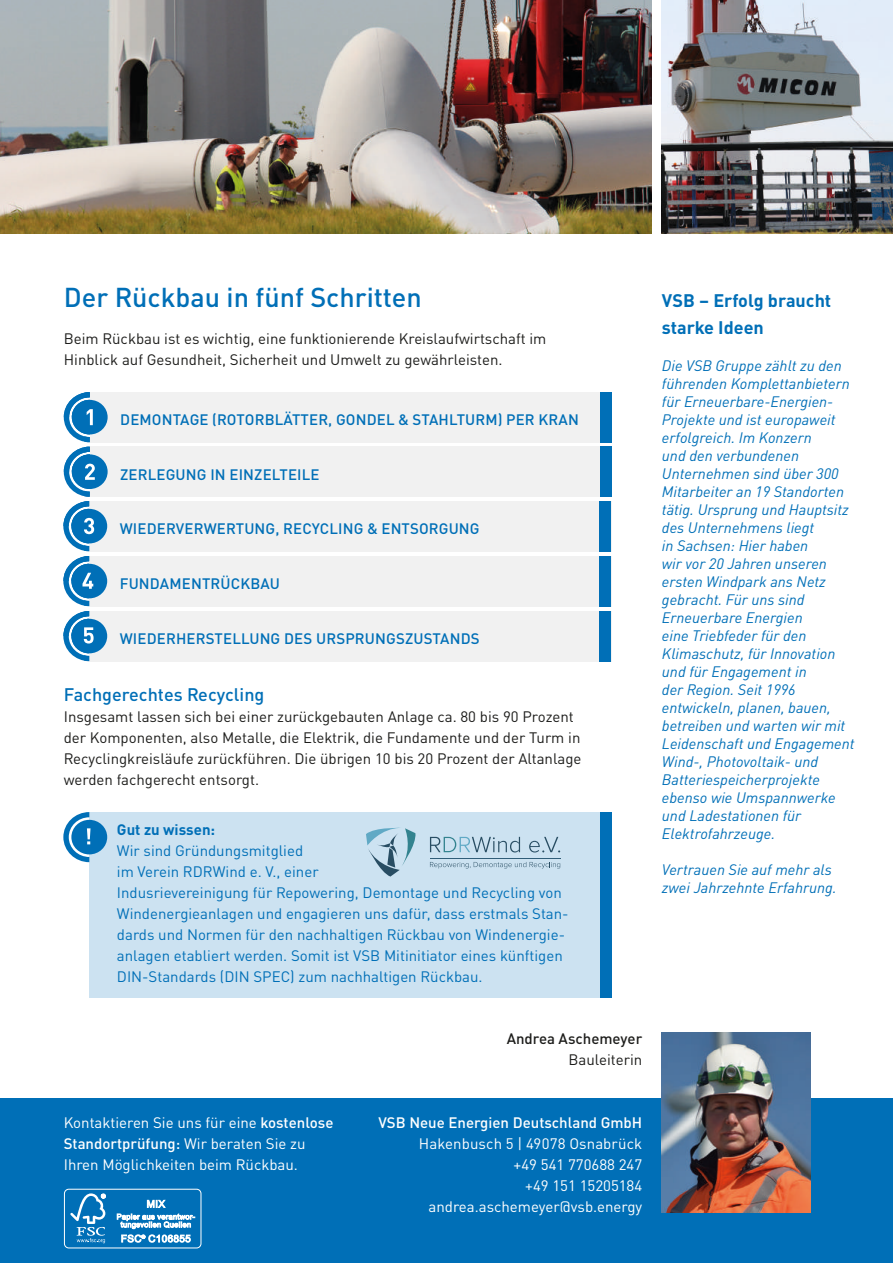
<style>
.page{position:relative;width:893px;height:1263px;background:#fff}
.page>*{position:absolute;margin:0;border:0;box-sizing:border-box;transform-origin:0 0}
.t1{font:500 27px "DIN Pro";color:#006fb7}
.t2{font:700 18px/27px "DIN Pro";color:#006fb7}
.t3{font:500 18px "DIN Pro";color:#006fb7}
.t4{font:italic 15px/18px "DIN Pro";color:#006fb7}
.t5{font:15px/21px "DIN Pro";color:#1d1d1b}
.t6{font:15px/21px "DIN Pro";color:#006fb7}
.t7{font:15px/21px "DIN Pro";color:#fff;text-align:right}
.t8{font:500 15px "DIN Pro";letter-spacing:.01em;color:#006fb7}
.t9{font:500 15px "DIN Pro";color:#fff}
.t10{font:500 15px "DIN Pro";color:#1d1d1b}
.t11{font:700 15px "DIN Pro";color:#006fb7}
.s1{font-weight:500}
</style>
<div class="page">
<div style="left:0;top:1098px;width:893px;height:165px;background:#006fb7"></div>
<img style="left:662px;top:1033px;width:149px;height:179px">
<img style="left:662px;top:0;width:231px;height:234px">
<img style="left:0;top:0;width:651px;height:234px">
<div style="left:90px;top:392px;width:521px;height:50px;background:#f1f1f1"></div>
<div style="left:600px;top:392px;width:11px;height:50px;background:#006fb7"></div>
<div style="left:90px;top:447px;width:521px;height:50px;background:#f1f1f1"></div>
<div style="left:600px;top:447px;width:11px;height:50px;background:#006fb7"></div>
<div style="left:89px;top:501px;width:522px;height:50px;background:#f1f1f1"></div>
<div style="left:600px;top:501px;width:11px;height:50px;background:#006fb7"></div>
<div style="left:89px;top:611px;width:523px;height:50px;background:#f1f1f1"></div>
<div style="left:600px;top:611px;width:11px;height:50px;background:#006fb7"></div>
<div style="left:89px;top:556px;width:523px;height:50px;background:#f1f1f1"></div>
<div style="left:600px;top:556px;width:11px;height:50px;background:#006fb7"></div>
<svg style="left:63px;top:392px;width:45px;height:269px"></svg>
<div style="left:89px;top:812px;width:522px;height:186px;background:#cce2f1"></div>
<div style="left:71px;top:820px;width:36px;height:34px;background:#006fb7;border-radius:50%"></div>
<svg style="left:63px;top:812px;width:28px;height:50px"></svg>
<div style="left:600px;top:812px;width:11px;height:186px;background:#006fb7"></div>
<svg style="left:366px;top:828px;width:50px;height:48px"></svg>
<svg style="left:430px;top:837px;width:90px;height:15px"></svg>
<svg style="left:529px;top:837px;width:31px;height:15px"></svg>
<hr style="left:430px;top:858px;width:130px;height:1px;background:#305d78">
<svg style="left:430px;top:862px;width:130px;height:6px"></svg>
<div style="left:64px;top:1189px;width:137px;height:59px;border:1px solid #fff;border-radius:4px"></div>
<svg style="left:70px;top:1193px;width:36px;height:50px"></svg>
<svg style="left:117px;top:1199px;width:78px;height:43px"></svg>
<h1 class="t1" style="left:64px;top:276px;width:360px">Der Rückbau in fünf Schritten</h1>
<p class="t5" style="left:64px;top:327px;width:484px">Beim Rückbau ist es wichtig, eine funktionierende Kreislaufwirtschaft im<br>Hinblick auf Gesundheit, Sicherheit und Umwelt zu gewährleisten.</p>
<p class="t8" style="left:120px;top:408px;width:460px">DEMONTAGE (ROTORBLÄTTER, GONDEL &amp; STAHLTURM) PER KRAN</p>
<p class="t8" style="left:120px;top:463px;width:201px">ZERLEGUNG IN EINZELTEILE</p>
<p class="t8" style="left:120px;top:517px;width:361px">WIEDERVERWERTUNG, RECYCLING &amp; ENTSORGUNG</p>
<p class="t8" style="left:120px;top:572px;width:162px">FUNDAMENTRÜCKBAU</p>
<p class="t8" style="left:120px;top:627px;width:361px">WIEDERHERSTELLUNG DES URSPRUNGSZUSTANDS</p>
<p class="t3" style="left:64px;top:681px;width:202px">Fachgerechtes Recycling</p>
<p class="t5" style="left:64px;top:705px;width:519px">Insgesamt lassen sich bei einer zurückgebauten Anlage ca. 80 bis 90 Prozent der Komponenten, also Metalle, die Elektrik, die Fundamente und der Turm in Recyclingkreisläufe zurückführen. Die übrigen 10 bis 20 Prozent der Altanlage werden fachgerecht entsorgt.</p>
<p class="t11" style="left:117px;top:818px;width:100px">Gut zu wissen:</p>
<p class="t6" style="left:117px;top:839px;width:453px">Wir sind Gründungsmitglied<br>im Verein RDRWind e. V., einer<br>Indusrievereinigung für Repowering, Demontage und Recycling von Windenergieanlagen und engagieren uns dafür, dass erstmals Stan&shy;dards und Normen für den nachhaltigen Rückbau von Windenergie&shy;anlagen etabliert werden. Somit ist VSB Mitinitiator eines künftigen DIN-Standards (DIN SPEC) zum nachhaltigen Rückbau.</p>
<p class="t10" style="left:507px;top:1027px;width:137px">Andrea Aschemeyer</p>
<p class="t5" style="left:568px;top:1048px;width:75px">Bauleiterin</p>
<p class="t2" style="left:662px;top:286px;width:171px">VSB – Erfolg braucht starke Ideen</p>
<p class="t4" style="left:662px;top:356px;width:194px">Die VSB Gruppe zählt zu den führenden Komplettanbietern für Erneuerbare-Energien-<br>Projekte und ist europaweit erfolgreich. Im Konzern<br>und den verbundenen<br>Unternehmen sind über 300<br>Mitarbeiter an 19 Standorten tätig. Ursprung und Hauptsitz des Unternehmens liegt<br>in Sachsen: Hier haben<br>wir vor 20 Jahren unseren ersten Windpark ans Netz gebracht. Für uns sind<br>Erneuerbare Energien<br>eine Triebfeder für den<br>Klimaschutz, für Innovation und für Engagement in<br>der Region. Seit 1996 entwickeln, planen, bauen, betreiben und warten wir mit<br>Leidenschaft und Engagement<br>Wind-, Photovoltaik- und<br>Batteriespeicherprojekte ebenso wie Umspannwerke und Ladestationen für<br>Elektrofahrzeuge.</p>
<p class="t4" style="left:662px;top:860px;width:176px">Vertrauen Sie auf mehr als zwei Jahrzehnte Erfahrung.</p>
<p class="t7" style="left:64px;top:1111px;width:271px;text-align:left">Kontaktieren Sie uns für eine <span class="s1">kostenlose<br>Standortprüfung:</span> Wir beraten Sie zu<br>Ihren Möglichkeiten beim Rückbau.</p>
<p class="t9" style="left:378px;top:1111px;width:265px">VSB Neue Energien Deutschland GmbH</p>
<p class="t7" style="left:419px;top:1132px;width:225px">Hakenbusch 5 | 49078 Osnabrück +49 541 770688 247<br>+49 151 15205184 andrea.aschemeyer@vsb.energy</p>
</div>
